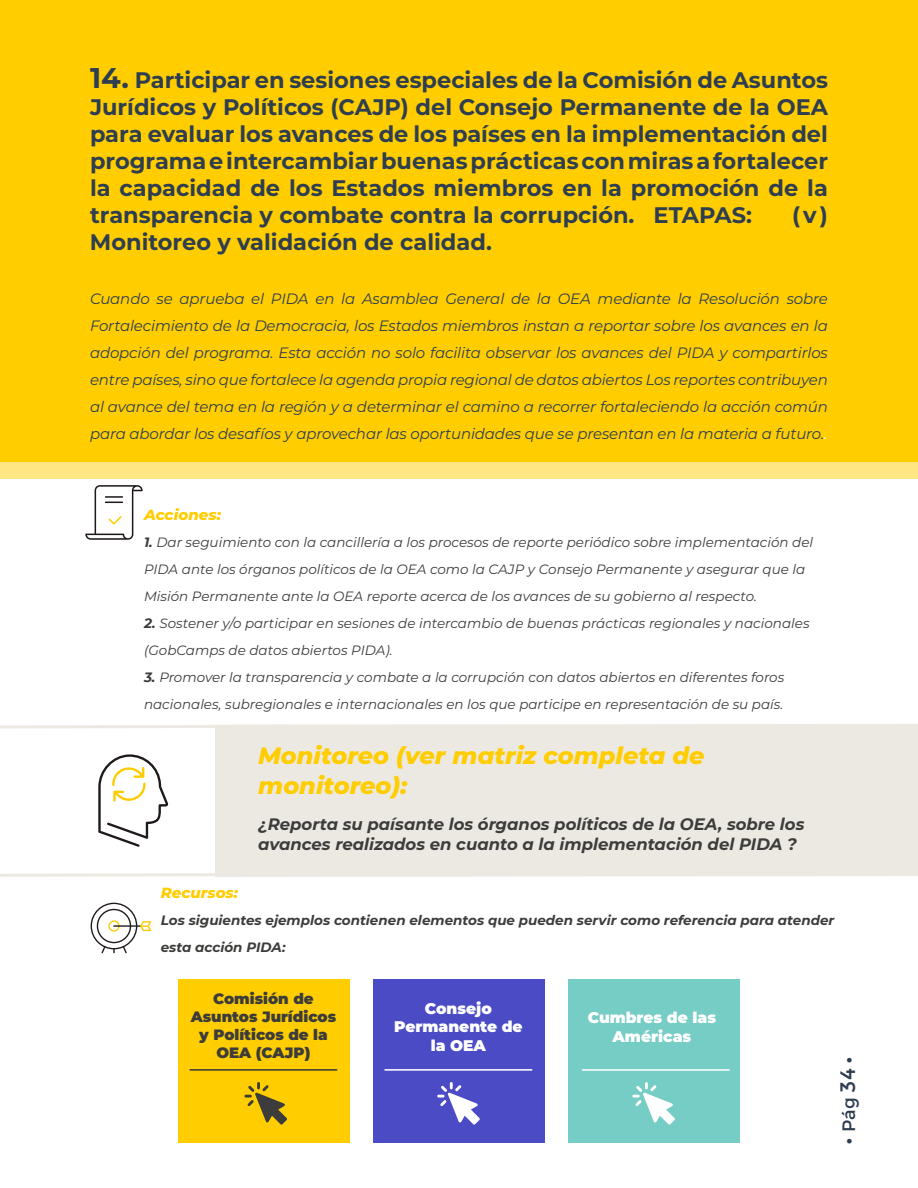
<style>
.page{position:relative;width:918px;height:1188px;background:#fff}
.page>*{position:absolute;margin:0;border:0;box-sizing:border-box;transform-origin:0 0}
.t1{font:italic 800 24px/30px "Montserrat";color:#ffcd00}
.t2{font:700 22.5px/27px "Montserrat";color:#2e3e50;text-align:justify}
.t3{font:18px "Montserrat";color:#2e3e50}
.t4{font:italic 700 16.5px/19.8px "Montserrat";color:#3c3c3b}
.t5{font:900 15.45px/18.5px "Montserrat";color:#fff;text-align:center}
.t6{font:italic 15px/27px "Montserrat";letter-spacing:-.01em;color:#2e3e50;text-align:justify}
.t7{font:900 15px/18px "Montserrat";color:#3c3c3b;text-align:center}
.t8{font:italic 800 15px "Montserrat";color:#ffcd00}
.t9{font:italic 13.5px/27px "Montserrat";color:#3c3c3b}
.t10{font:italic 700 13.5px/27px "Montserrat";color:#3c3c3b}
.s1{font-size:28.5px}
.s2{color:#fff}
.s3{font-weight:700}
.s4{font-size:21px}
</style>
<div class="page">
<div style="left:0;top:269px;width:918px;height:210px;background:#ffe683"></div>
<div style="left:0;top:0;width:918px;height:461px;background:#ffcd00"></div>
<svg style="left:85px;top:485px;width:58px;height:55px"></svg>
<svg style="left:91px;top:903px;width:60px;height:50px"></svg>
<div style="left:293px;top:724px;width:625px;height:153px;background:#ece9e3"></div>
<svg style="left:0;top:724px;width:293px;height:153px"></svg>
<svg style="left:98px;top:754px;width:70px;height:93px"></svg>
<div style="left:178px;top:979px;width:172px;height:163px;background:#ffcd00"></div>
<div style="left:373px;top:979px;width:171px;height:163px;background:#4b4bc6"></div>
<div style="left:568px;top:979px;width:172px;height:163px;background:#75cdc5"></div>
<svg style="left:244px;top:1082px;width:43px;height:43px"></svg>
<svg style="left:437px;top:1082px;width:43px;height:43px"></svg>
<svg style="left:632px;top:1082px;width:43px;height:43px"></svg>
<hr style="left:190px;top:1069px;width:147px;height:2px;background:#3c3c3b">
<hr style="left:582px;top:1069px;width:148px;height:2px;background:#fff">
<hr style="left:385px;top:1069px;width:147px;height:2px;background:#fff">
<p class="t2" style="left:90px;top:65px;width:740px"><span class="s1">14.</span> Participar en sesiones especiales de la Comisión de Asuntos Jurídicos y Políticos (CAJP) del Consejo Permanente de la OEA para evaluar los avances de los países en la implementación del programa e intercambiar buenas prácticas con miras a fortalecer la capacidad de los Estados miembros en la promoción de la transparencia y combate contra la corrupción. ETAPAS:</p>
<h2 class="t2" style="left:792px;top:200px;width:37px">(v)</h2>
<h2 class="t2" style="left:90px;top:227px;width:404px">Monitoreo y validación de calidad.</h2>
<p class="t6" style="left:90px;top:284px;width:740px">Cuando se aprueba el PIDA en la Asamblea General de la OEA mediante la Resolución sobre Fortalecimiento de la Democracia, los Estados miembros instan a reportar sobre los avances en la adopción del programa. Esta acción no solo facilita observar los avances del PIDA y compartirlos entre países, sino que fortalece la agenda propia regional de datos abiertos Los reportes contribuyen al avance del tema en la región y a determinar el camino a recorrer fortaleciendo la acción común para abordar los desafíos y aprovechar las oportunidades que se presentan en la materia a futuro.<span class="s2">.</span></p>
<p class="t8" style="left:144px;top:503px;width:78px">Acciones:</p>
<p class="t9" style="left:144px;top:528px;width:671px"><span class="s3">1.</span> Dar seguimiento con la cancillería a los procesos de reporte periódico sobre implementación del<br>PIDA ante los órganos políticos de la OEA como la CAJP y Consejo Permanente y asegurar que la<br>Misión Permanente ante la OEA reporte acerca de los avances de su gobierno al respecto.</p>
<p class="t9" style="left:144px;top:609px;width:667px"><span class="s3">2.</span> Sostener y/o participar en sesiones de intercambio de buenas prácticas regionales y nacionales (GobCamps de datos abiertos PIDA).</p>
<p class="t9" style="left:144px;top:663px;width:642px"><span class="s3">3.</span> Promover la transparencia y combate a la corrupción con datos abiertos en diferentes foros nacionales, subregionales e internacionales en los que participe en representación de su país.</p>
<h1 class="t1" style="left:258px;top:739px;width:448px">Monitoreo (ver matriz completa de monitoreo):</h1>
<p class="t4" style="left:258px;top:813px;width:548px">¿Reporta su paísante los órganos políticos de la OEA, sobre los avances realizados en cuanto a la implementación del PIDA ?</p>
<p class="t8" style="left:161px;top:881px;width:79px">Recursos:</p>
<p class="t10" style="left:161px;top:906px;width:675px">Los siguientes ejemplos contienen elementos que pueden servir como referencia para atender esta acción PIDA:</p>
<p class="t7" style="left:191px;top:989px;width:147px">Comisión de<br>Asuntos Jurídicos y Políticos de la<br>OEA (CAJP)</p>
<p class="t5" style="left:394px;top:998px;width:130px">Consejo<br>Permanente de la OEA</p>
<p class="t5" style="left:588px;top:1008px;width:130px">Cumbres de las<br>Américas</p>
<h3 class="t3" style="left:838px;top:1145px;width:91px;rotate:-90deg">• Pág <span class="s4">34</span> •</h3>
</div>
